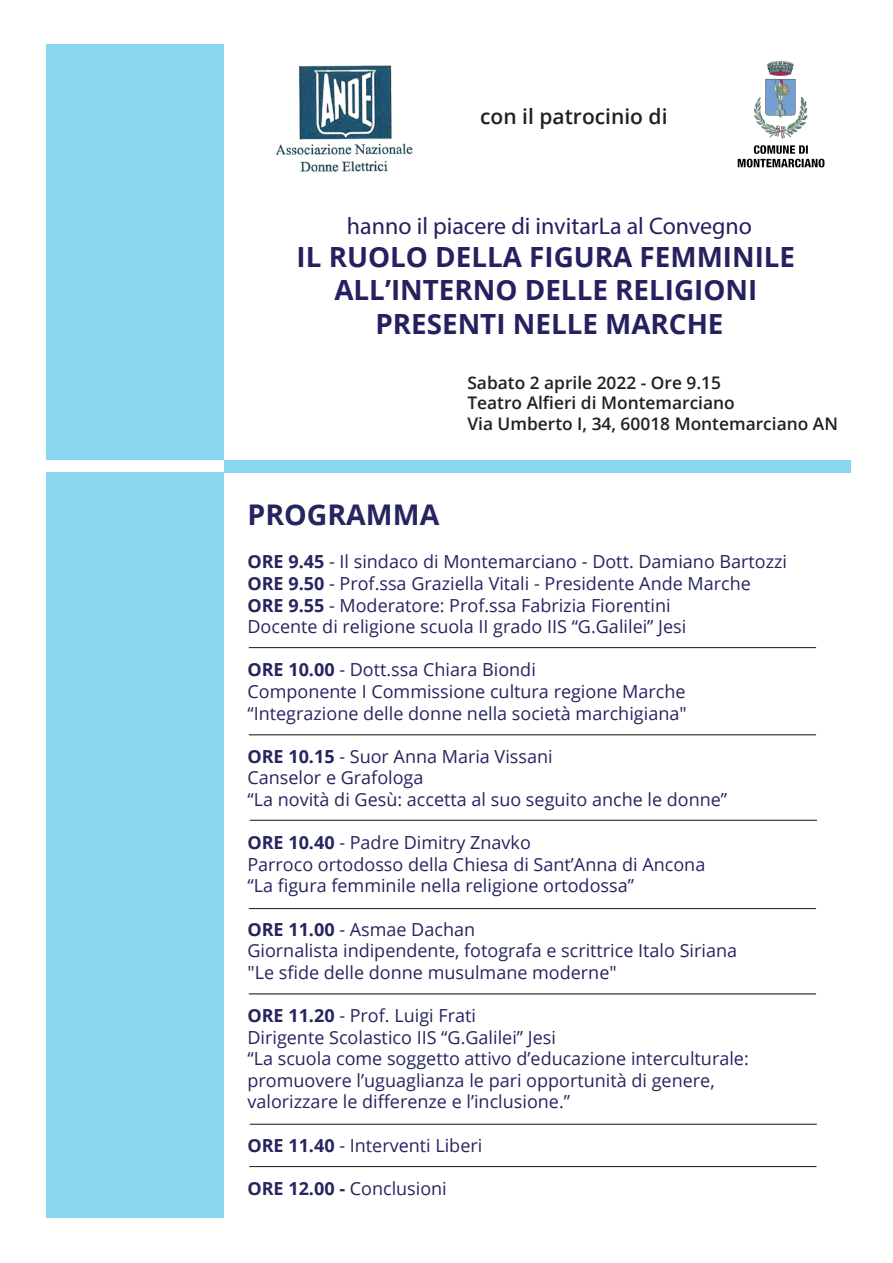
<style>
.page{position:relative;width:893px;height:1263px;background:#fff}
.page>*{position:absolute;margin:0;border:0;box-sizing:border-box;transform-origin:0 0}
.t1{font:700 28.5px "Open Sans";color:#252560}
.t2{font:700 27.75px/33.3px "Open Sans";color:#252161;text-align:center}
.t3{font:24px "Myriad Pro";color:#252161}
.t4{font:600 21px "Open Sans";color:#231f20}
.t5{font:18px/21.6px "Open Sans";color:#252560}
.t6{font:600 17.4px/20.9px "Open Sans";color:#231f20}
.s1{font-weight:700}
</style>
<div class="page">
<div style="left:46px;top:45px;width:178px;height:415px;background:#89d6f0"></div>
<div style="left:224px;top:460px;width:626px;height:12px;background:#89d6f0"></div>
<div style="left:46px;top:472px;width:178px;height:746px;background:#89d6f0"></div>
<hr style="left:249px;top:735px;width:567px;height:1px;background:#231f20">
<hr style="left:250px;top:820px;width:567px;height:1px;background:#231f20">
<hr style="left:249px;top:908px;width:567px;height:1px;background:#231f20">
<hr style="left:249px;top:994px;width:567px;height:1px;background:#231f20">
<hr style="left:250px;top:1124px;width:567px;height:1px;background:#231f20">
<hr style="left:249px;top:647px;width:567px;height:1px;background:#231f20">
<hr style="left:249px;top:1166px;width:567px;height:1px;background:#231f20">
<img style="left:275px;top:65px;width:138px;height:107px">
<img style="left:738px;top:61px;width:86px;height:107px">
<p class="t4" style="left:480px;top:102px;width:189px">con il patrocinio di</p>
<h3 class="t3" style="left:347px;top:211px;width:407px">hanno il piacere di invitarLa al Convegno</h3>
<h2 class="t2" style="left:297px;top:240px;width:500px">IL RUOLO DELLA FIGURA FEMMINILE<br>ALL’INTERNO DELLE RELIGIONI<br>PRESENTI NELLE MARCHE</h2>
<p class="t6" style="left:467px;top:371px;width:372px">Sabato 2 aprile 2022 - Ore 9.15<br>Teatro Alfieri di Montemarciano<br>Via Umberto I, 34, 60018 Montemarciano AN</p>
<h1 class="t1" style="left:247px;top:495px;width:193px">PROGRAMMA</h1>
<p class="t5" style="left:247px;top:551px;width:541px"><span class="s1">ORE 9.45</span> - Il sindaco di Montemarciano - Dott. Damiano Bartozzi <span class="s1">ORE 9.50</span> - Prof.ssa Graziella Vitali - Presidente Ande Marche <span class="s1">ORE 9.55</span> - Moderatore: Prof.ssa Fabrizia Fiorentini<br>Docente di religione scuola II grado IIS “G.Galilei” Jesi</p>
<p class="t5" style="left:247px;top:659px;width:441px"><span class="s1">ORE 10.00</span> - Dott.ssa Chiara Biondi<br>Componente I Commissione cultura regione Marche “Integrazione delle donne nella società marchigiana"</p>
<p class="t5" style="left:247px;top:745px;width:481px"><span class="s1">ORE 10.15</span> - Suor Anna Maria Vissani<br>Canselor e Grafologa<br>“La novità di Gesù: accetta al suo seguito anche le donne”</p>
<p class="t5" style="left:247px;top:831px;width:459px"><span class="s1">ORE 10.40</span> - Padre Dimitry Znavko<br>Parroco ortodosso della Chiesa di Sant’Anna di Ancona “La figura femminile nella religione ortodossa”</p>
<p class="t5" style="left:247px;top:918px;width:491px"><span class="s1">ORE 11.00</span> - Asmae Dachan<br>Giornalista indipendente, fotografa e scrittrice Italo Siriana "Le sfide delle donne musulmane moderne"</p>
<p class="t5" style="left:247px;top:1004px;width:503px"><span class="s1">ORE 11.20</span> - Prof. Luigi Frati<br>Dirigente Scolastico IIS “G.Galilei” Jesi<br>“La scuola come soggetto attivo d’educazione interculturale: promuovere l’uguaglianza le pari opportunità di genere, valorizzare le differenze e l’inclusione.”</p>
<p class="t5" style="left:247px;top:1134px;width:236px"><span class="s1">ORE 11.40</span> - Interventi Liberi</p>
<p class="t5" style="left:247px;top:1177px;width:201px"><span class="s1">ORE 12.00 -</span> Conclusioni</p>
</div>
